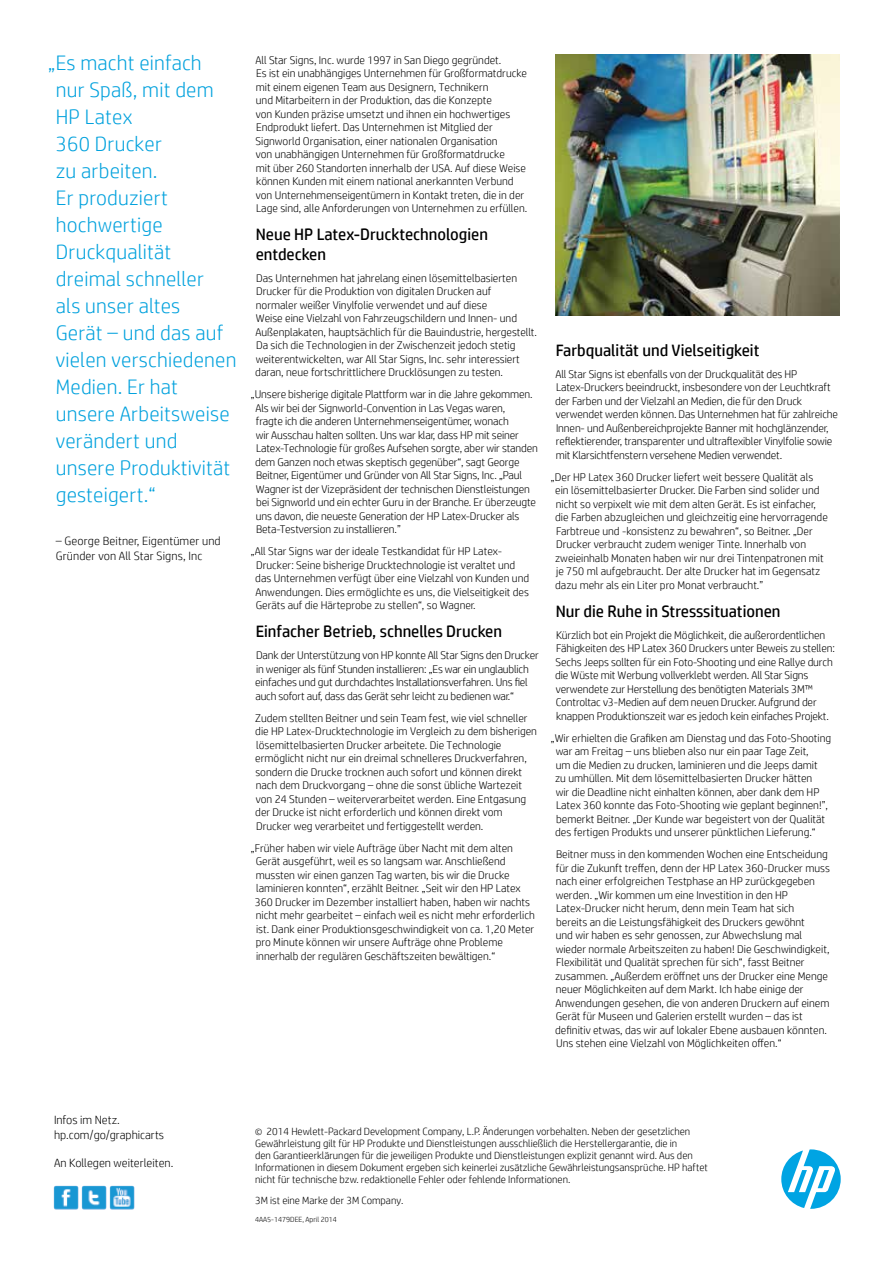
<style>
.page{position:relative;width:893px;height:1263px;background:#fff}
.page>*{position:absolute;margin:0;border:0;box-sizing:border-box;transform-origin:0 0}
.t1{font:300 21px/27px "HP Simplified";letter-spacing:.01em;color:#00a1dd}
.sub-headers{font:16.5px/19.5px "HP Simplified";color:#000}
.body{font:300 12px/15px "HP Simplified";color:#000}
.body-2{font:300 11.25px/13.5px "HP Simplified";color:#000}
.Copyright{font:300 10.5px/12px "HP Simplified";color:#000}
.body-3{font:300 7.5px "HP Simplified";color:#000}
.s1{font-size:9px}
</style>
<div class="page">
<svg style="left:781px;top:1149px;width:60px;height:60px"></svg>
<img style="left:53px;top:1185px;width:26px;height:25px">
<img style="left:81px;top:1185px;width:26px;height:25px">
<img style="left:109px;top:1185px;width:26px;height:25px">
<img style="left:555px;top:54px;width:284px;height:261px">
<p class="t1" style="left:56px;top:49px;width:182px;text-indent:-8px">„Es macht einfach<br>nur Spaß, mit dem<br>HP Latex<br>360 Drucker<br>zu arbeiten.<br>Er produziert hochwertige<br>Druckqualität dreimal schneller<br>als unser altes<br>Gerät – und das auf vielen verschiedenen<br>Medien. Er hat unsere Arbeitsweise verändert und unsere Produktivität gesteigert.“</p>
<p class="body" style="left:56px;top:533px;width:166px">– George Beitner, Eigentümer und<br>Gründer von All Star Signs, Inc</p>
<p class="body-2" style="left:256px;top:53px;width:273px">All Star Signs, Inc. wurde 1997 in San Diego gegründet.<br>Es ist ein unabhängiges Unternehmen für Großformatdrucke mit einem eigenen Team aus Designern, Technikern<br>und Mitarbeitern in der Produktion, das die Konzepte<br>von Kunden präzise umsetzt und ihnen ein hochwertiges Endprodukt liefert. Das Unternehmen ist Mitglied der Signworld Organisation, einer nationalen Organisation<br>von unabhängigen Unternehmen für Großformatdrucke<br>mit über 260 Standorten innerhalb der USA. Auf diese Weise können Kunden mit einem national anerkannten Verbund von Unternehmenseigentümern in Kontakt treten, die in der Lage sind, alle Anforderungen von Unternehmen zu erfüllen.</p>
<p class="sub-headers" style="left:256px;top:224px;width:234px">Neue HP Latex-Drucktechnologien entdecken</p>
<p class="body-2" style="left:255px;top:271px;width:283px">Das Unternehmen hat jahrelang einen lösemittelbasierten Drucker für die Produktion von digitalen Drucken auf<br>normaler weißer Vinylfolie verwendet und auf diese<br>Weise eine Vielzahl von Fahrzeugschildern und Innen- und Außenplakaten, hauptsächlich für die Bauindustrie, hergestellt.<br>Da sich die Technologien in der Zwischenzeit jedoch stetig weiterentwickelten, war All Star Signs, Inc. sehr interessiert daran, neue fortschrittlichere Drucklösungen zu testen.</p>
<p class="body-2" style="left:255px;top:387px;width:284px;text-indent:-4px">„Unsere bisherige digitale Plattform war in die Jahre gekommen.<br>Als wir bei der Signworld-Convention in Las Vegas waren,<br>fragte ich die anderen Unternehmenseigentümer, wonach<br>wir Ausschau halten sollten. Uns war klar, dass HP mit seiner Latex-Technologie für großes Aufsehen sorgte, aber wir standen dem Ganzen noch etwas skeptisch gegenüber“, sagt George Beitner, Eigentümer und Gründer von All Star Signs, Inc. „Paul Wagner ist der Vizepräsident der technischen Dienstleistungen bei Signworld und ein echter Guru in der Branche. Er überzeugte uns davon, die neueste Generation der HP Latex-Drucker als Beta-Testversion zu installieren.”</p>
<p class="body-2" style="left:255px;top:544px;width:275px;text-indent:-4px">„All Star Signs war der ideale Testkandidat für HP Latex-Drucker: Seine bisherige Drucktechnologie ist veraltet und das Unternehmen verfügt über eine Vielzahl von Kunden und Anwendungen. Dies ermöglichte es uns, die Vielseitigkeit des Geräts auf die Härteprobe zu stellen“, so Wagner.</p>
<p class="sub-headers" style="left:256px;top:621px;width:248px">Einfacher Betrieb, schnelles Drucken</p>
<p class="body-2" style="left:255px;top:648px;width:285px">Dank der Unterstützung von HP konnte All Star Signs den Drucker in weniger als fünf Stunden installieren: „Es war ein unglaublich einfaches und gut durchdachtes Installationsverfahren. Uns fiel auch sofort auf, dass das Gerät sehr leicht zu bedienen war.“</p>
<p class="body-2" style="left:255px;top:711px;width:283px">Zudem stellten Beitner und sein Team fest, wie viel schneller die HP Latex-Drucktechnologie im Vergleich zu dem bisherigen lösemittelbasierten Drucker arbeitete. Die Technologie ermöglicht nicht nur ein dreimal schnelleres Druckverfahren, sondern die Drucke trocknen auch sofort und können direkt nach dem Druckvorgang – ohne die sonst übliche Wartezeit von 24 Stunden – weiterverarbeitet werden. Eine Entgasung der Drucke ist nicht erforderlich und können direkt vom Drucker weg verarbeitet und fertiggestellt werden.</p>
<p class="body-2" style="left:255px;top:841px;width:281px;text-indent:-4px">„Früher haben wir viele Aufträge über Nacht mit dem alten Gerät ausgeführt, weil es so langsam war. Anschließend mussten wir einen ganzen Tag warten, bis wir die Drucke laminieren konnten“, erzählt Beitner. „Seit wir den HP Latex 360 Drucker im Dezember installiert haben, haben wir nachts nicht mehr gearbeitet – einfach weil es nicht mehr erforderlich ist. Dank einer Produktionsgeschwindigkeit von ca. 1,20 Meter pro Minute können wir unsere Aufträge ohne Probleme innerhalb der regulären Geschäftszeiten bewältigen.“</p>
<p class="sub-headers" style="left:556px;top:340px;width:205px">Farbqualität und Vielseitigkeit</p>
<p class="body-2" style="left:555px;top:367px;width:284px">All Star Signs ist ebenfalls von der Druckqualität des HP Latex-Druckers beeindruckt, insbesondere von der Leuchtkraft der Farben und der Vielzahl an Medien, die für den Druck verwendet werden können. Das Unternehmen hat für zahlreiche Innen- und Außenbereichprojekte Banner mit hochglänzender, reflektierender, transparenter und ultraflexibler Vinylfolie sowie mit Klarsichtfenstern versehene Medien verwendet.</p>
<p class="body-2" style="left:555px;top:470px;width:274px;text-indent:-4px">„Der HP Latex 360 Drucker liefert weit bessere Qualität als ein lösemittelbasierter Drucker. Die Farben sind solider und nicht so verpixelt wie mit dem alten Gerät. Es ist einfacher, die Farben abzugleichen und gleichzeitig eine hervorragende Farbtreue und -konsistenz zu bewahren“, so Beitner. „Der Drucker verbraucht zudem weniger Tinte. Innerhalb von zweieinhalb Monaten haben wir nur drei Tintenpatronen mit je 750 ml aufgebraucht. Der alte Drucker hat im Gegensatz dazu mehr als ein Liter pro Monat verbraucht.”</p>
<p class="sub-headers" style="left:556px;top:601px;width:226px">Nur die Ruhe in Stresssituationen</p>
<p class="body-2" style="left:555px;top:628px;width:281px">Kürzlich bot ein Projekt die Möglichkeit, die außerordentlichen Fähigkeiten des HP Latex 360 Druckers unter Beweis zu stellen:<br>Sechs Jeeps sollten für ein Foto-Shooting und eine Rallye durch die Wüste mit Werbung vollverklebt werden. All Star Signs verwendete zur Herstellung des benötigten Materials 3M™ Controltac v3-Medien auf dem neuen Drucker. Aufgrund der knappen Produktionszeit war es jedoch kein einfaches Projekt.</p>
<p class="body-2" style="left:555px;top:731px;width:278px;text-indent:-4px">„Wir erhielten die Grafiken am Dienstag und das Foto-Shooting war am Freitag – uns blieben also nur ein paar Tage Zeit,<br>um die Medien zu drucken, laminieren und die Jeeps damit<br>zu umhüllen. Mit dem lösemittelbasierten Drucker hätten<br>wir die Deadline nicht einhalten können, aber dank dem HP Latex 360 konnte das Foto-Shooting wie geplant beginnen!”, bemerkt Beitner. „Der Kunde war begeistert von der Qualität des fertigen Produkts und unserer pünktlichen Lieferung.“</p>
<p class="body-2" style="left:555px;top:847px;width:276px">Beitner muss in den kommenden Wochen eine Entscheidung für die Zukunft treffen, denn der HP Latex 360-Drucker muss nach einer erfolgreichen Testphase an HP zurückgegeben werden. „Wir kommen um eine Investition in den HP Latex‑Drucker nicht herum, denn mein Team hat sich<br>bereits an die Leistungsfähigkeit des Druckers gewöhnt<br>und wir haben es sehr genossen, zur Abwechslung mal wieder normale Arbeitszeiten zu haben! Die Geschwindigkeit, Flexibilität und Qualität sprechen für sich“, fasst Beitner zusammen. „Außerdem eröffnet uns der Drucker eine Menge neuer Möglichkeiten auf dem Markt. Ich habe einige der Anwendungen gesehen, die von anderen Druckern auf einem Gerät für Museen und Galerien erstellt wurden – das ist definitiv etwas, das wir auf lokaler Ebene ausbauen könnten.<br>Uns stehen eine Vielzahl von Möglichkeiten offen.“</p>
<p class="body" style="left:54px;top:1112px;width:112px">Infos im Netz. hp.com/go/graphicarts</p>
<p class="body" style="left:54px;top:1155px;width:121px">An Kollegen weiterleiten.</p>
<p class="Copyright" style="left:255px;top:1125px;width:454px"><span class="s1">©</span> 2014 Hewlett-Packard Development Company, L.P. Änderungen vorbehalten. Neben der gesetzlichen Gewährleistung gilt für HP Produkte und Dienstleistungen ausschließlich die Herstellergarantie, die in<br>den Garantieerklärungen für die jeweiligen Produkte und Dienstleistungen explizit genannt wird. Aus den Informationen in diesem Dokument ergeben sich keinerlei zusätzliche Gewährleistungsansprüche. HP haftet nicht für technische bzw. redaktionelle Fehler oder fehlende Informationen.</p>
<p class="Copyright" style="left:255px;top:1194px;width:150px">3M ist eine Marke der 3M Company.</p>
<p class="body-3" style="left:255px;top:1215px;width:83px">4AA5-1479DEE, April 2014</p>
</div>
